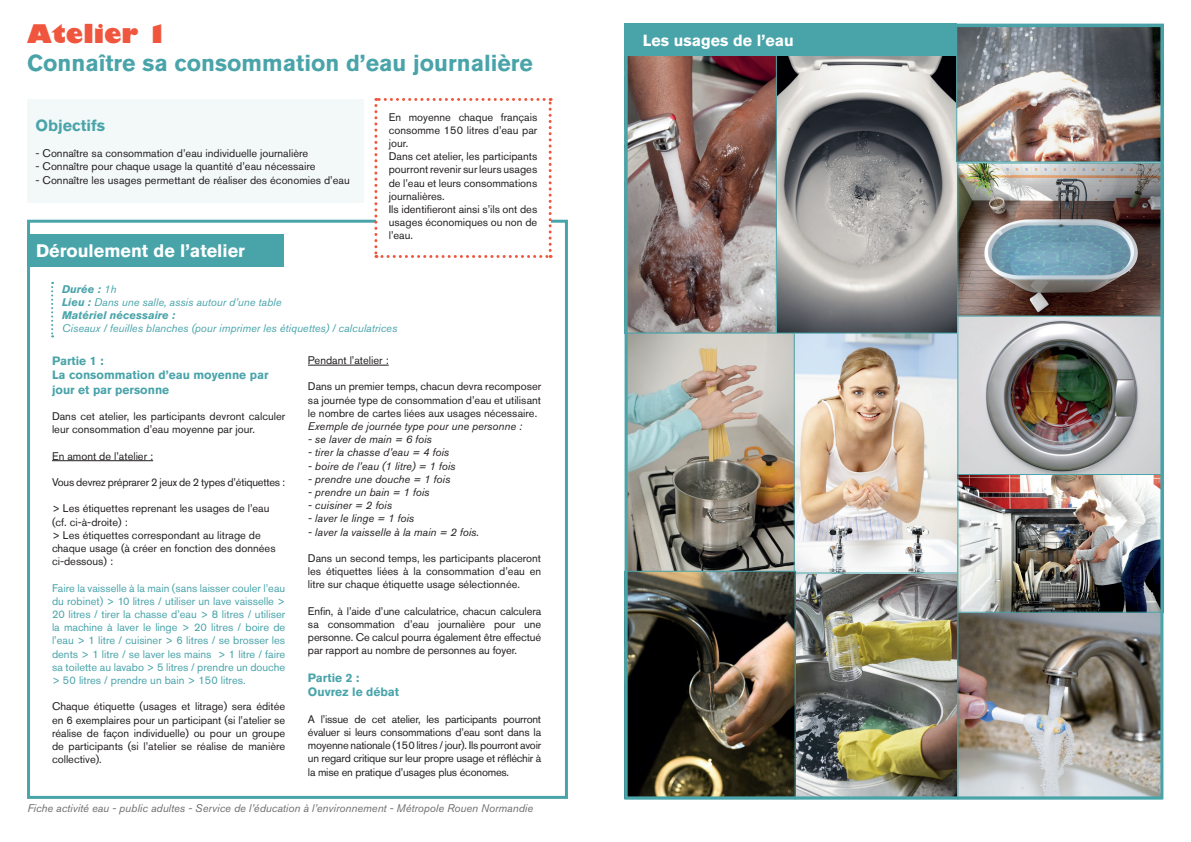
<style>
.page{position:relative;width:1191px;height:842px;background:#fff}
.page>*{position:absolute;margin:0;border:0;box-sizing:border-box;transform-origin:0 0}
.t1{font:800 25px "Gill Sans";color:#f0563e}
.t2{font:700 23px "Akzidenz Grotesk Std";color:#49a4aa}
.t3{font:700 18px "Akzidenz Grotesk Std";color:#fff}
.t4{font:700 16px "Akzidenz Grotesk Std";color:#fff}
.t5{font:700 16px "Akzidenz Grotesk Std";color:#49a4aa}
.t6{font:700 12px/14.4px "Akzidenz Grotesk Std";color:#49a4aa}
.t7{font:11px/13.2px "Akzidenz Grotesk Std";color:#231f20;text-align:justify}
.t8{font:11px/13.2px "Akzidenz Grotesk Std";color:#49a4aa;text-align:justify}
.t9{font:italic 11px "Akzidenz Grotesk Std";color:#231f20}
.t10{font:italic 11px/13.2px "Akzidenz Grotesk Std";color:#49a4aa}
.t11{font:italic 11px "Akzidenz Grotesk Std";color:#6c6d70}
.t12{font:11px "Akzidenz Grotesk Std";letter-spacing:-.02em;color:#231f20}
.s1{font-weight:700}
</style>
<div class="page">
<img style="left:777px;top:56px;width:179px;height:277px">
<div style="left:27px;top:234px;width:257px;height:33px;background:#49a4aa"></div>
<div style="left:27px;top:99px;width:336px;height:104px;background:#f3f8f8"></div>
<div style="left:27px;top:220px;width:541px;height:579px;border:3px solid #49a4aa"></div>
<hr style="left:52px;top:460px;width:101px;height:1px;background:#231f20">
<hr style="left:308px;top:365px;width:81px;height:1px;background:#231f20">
<svg style="left:51px;top:282px;width:2px;height:55px"></svg>
<svg style="left:374px;top:98px;width:177px;height:160px"></svg>
<img style="left:628px;top:573px;width:328px;height:222px">
<img style="left:956px;top:28px;width:203px;height:446px">
<div style="left:957px;top:162px;width:207px;height:156px;border:1px solid #49a4aa"></div>
<img style="left:959px;top:477px;width:200px;height:318px">
<img style="left:628px;top:335px;width:328px;height:236px">
<div style="left:794px;top:333px;width:164px;height:240px;border:1px solid #49a4aa"></div>
<div style="left:957px;top:316px;width:207px;height:161px;border:1px solid #49a4aa"></div>
<img style="left:628px;top:56px;width:147px;height:276px">
<div style="left:957px;top:474px;width:207px;height:139px;border:1px solid #49a4aa"></div>
<div style="left:625px;top:333px;width:169px;height:239px;border:1px solid #49a4aa"></div>
<div style="left:956px;top:24px;width:208px;height:138px;border:1px solid #49a4aa"></div>
<div style="left:624px;top:24px;width:539px;height:775px;border:3px solid #49a4aa"></div>
<div style="left:624px;top:24px;width:333px;height:32px;background:#49a4aa"></div>
<h1 class="t1" style="left:27px;top:18px;width:142px">Atelier 1</h1>
<h2 class="t2" style="left:27px;top:49px;width:507px">Connaître sa consommation d’eau journalière</h2>
<h3 class="t5" style="left:36px;top:116px;width:71px">Objectifs</h3>
<p class="t7" style="left:36px;top:147px;width:274px">- Connaître sa consommation d’eau individuelle journalière</p>
<p class="t7" style="left:36px;top:160px;width:281px">- Connaître pour chaque usage la quantité d’eau nécessaire</p>
<p class="t7" style="left:36px;top:173px;width:316px">- Connaître les usages permettant de réaliser des économies d’eau</p>
<h3 class="t3" style="left:36px;top:240px;width:210px">Déroulement de l’atelier</h3>
<p class="t7" style="left:389px;top:110px;width:150px;text-align:left">En moyenne chaque français consomme 150 litres d’eau par jour.<br>Dans cet atelier, les participants pourront revenir sur leurs usages de l’eau et leurs consommations journalières.<br>Ils identifieront ainsi s’ils ont des usages économiques ou non de l’eau.</p>
<p class="t10" style="left:62px;top:282px;width:221px"><span class="s1">Durée :</span> 1h<br><span class="s1">Lieu :</span> Dans une salle, assis autour d’une table<br><span class="s1">Matériel nécessaire :</span></p>
<p class="t10" style="left:62px;top:322px;width:337px">Ciseaux / feuilles blanches (pour imprimer les étiquettes) / calculatrices</p>
<p class="t6" style="left:52px;top:353px;width:218px">Partie 1 :<br>La consommation d’eau moyenne par jour et par personne</p>
<p class="t7" style="left:52px;top:409px;width:235px">Dans cet atelier, les participants devront calculer leur consommation d’eau moyenne par jour.</p>
<p class="t7" style="left:52px;top:449px;width:103px">En amont de l’atelier :</p>
<p class="t12" style="left:52px;top:476px;width:235px">Vous devrez préprarer 2 jeux de 2 types d’étiquettes :</p>
<p class="t7" style="left:52px;top:502px;width:225px;text-align:left">&gt; Les étiquettes reprenant les usages de l’eau (cf. ci-à-droite) :<br>&gt; Les étiquettes correspondant au litrage de chaque usage (à créer en fonction des données ci-dessous) :</p>
<p class="t8" style="left:52px;top:581px;width:235px">Faire la vaisselle à la main (sans laisser couler l’eau du robinet) &gt; 10 litres / utiliser un lave vaisselle &gt; 20 litres / tirer la chasse d’eau &gt; 8 litres / utiliser la machine à laver le linge &gt; 20 litres / boire de l’eau &gt; 1 litre / cuisiner &gt; 6 litres / se brosser les dents &gt; 1 litre / se laver les mains &gt; 1 litre / faire sa toilette au lavabo &gt; 5 litres / prendre un douche &gt; 50 litres / prendre un bain &gt; 150 litres.</p>
<p class="t7" style="left:52px;top:700px;width:235px">Chaque étiquette (usages et litrage) sera éditée en 6 exemplaires pour un participant (si l’atelier se réalise de façon individuelle) ou pour un groupe de participants (si l’atelier se réalise de manière collective).</p>
<p class="t7" style="left:308px;top:353px;width:82px">Pendant l’atelier :</p>
<p class="t7" style="left:308px;top:380px;width:235px">Dans un premier temps, chacun devra recomposer sa journée type de consommation d’eau et utilisant le nombre de cartes liées aux usages nécessaire.</p>
<p class="t9" style="left:308px;top:420px;width:216px">Exemple de journée type pour une personne :</p>
<p class="t9" style="left:308px;top:433px;width:125px">- se laver de main = 6 fois</p>
<p class="t9" style="left:308px;top:446px;width:143px">- tirer la chasse d’eau = 4 fois</p>
<p class="t9" style="left:308px;top:459px;width:149px">- boire de l’eau (1 litre) = 1 fois</p>
<p class="t9" style="left:308px;top:472px;width:144px">- prendre une douche = 1 fois</p>
<p class="t9" style="left:308px;top:486px;width:123px">- prendre un bain = 1 fois</p>
<p class="t9" style="left:308px;top:499px;width:86px">- cuisiner = 2 fois</p>
<p class="t9" style="left:308px;top:512px;width:108px">- laver le linge = 1 fois</p>
<p class="t9" style="left:308px;top:525px;width:173px">- laver la vaisselle à la main = 2 fois.</p>
<p class="t7" style="left:308px;top:551px;width:235px">Dans un second temps, les participants placeront les étiquettes liées à la consommation d’eau en litre sur chaque étiquette usage sélectionnée.</p>
<p class="t7" style="left:308px;top:604px;width:235px">Enfin, à l’aide d’une calculatrice, chacun calculera sa consommation d’eau journalière pour une personne. Ce calcul pourra également être effectué par rapport au nombre de personnes au foyer.</p>
<p class="t6" style="left:308px;top:671px;width:93px">Partie 2 :<br>Ouvrez le débat</p>
<p class="t7" style="left:308px;top:712px;width:235px">A l’issue de cet atelier, les participants pourront évaluer si leurs consommations d’eau sont dans la moyenne nationale (150 litres / jour). Ils pourront avoir un regard critique sur leur propre usage et réfléchir à la mise en pratique d’usages plus économes.</p>
<p class="t11" style="left:27px;top:802px;width:507px">Fiche activité eau - public adultes - Service de l’éducation à l’environnement - Métropole Rouen Normandie</p>
<h3 class="t4" style="left:643px;top:31px;width:152px">Les usages de l’eau</h3>
</div>
